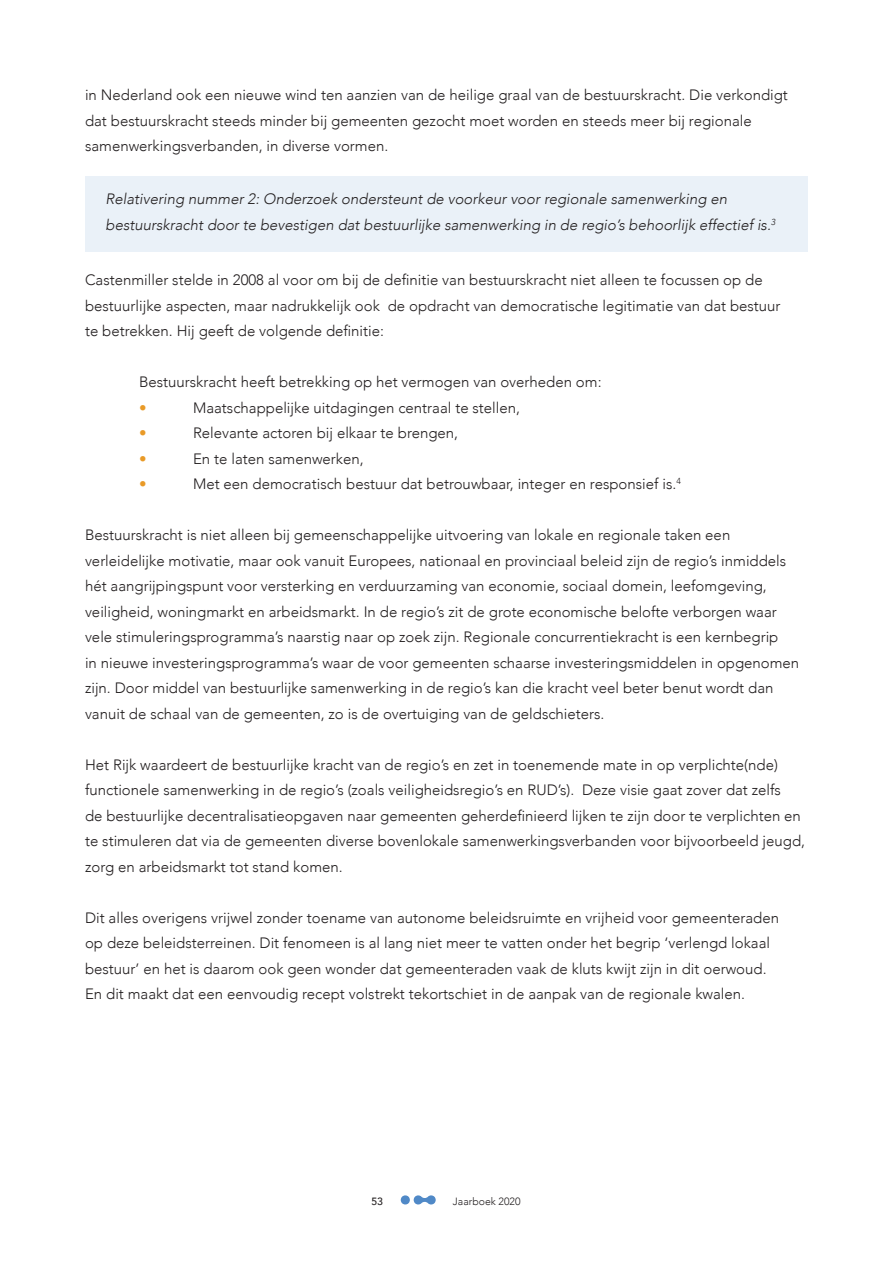
<style>
.page{position:relative;width:893px;height:1263px;background:#fff}
.page>*{position:absolute;margin:0;border:0;box-sizing:border-box;transform-origin:0 0}
.t1{font:300 15px/25.5px "Avenir";color:#231f20}
.t2{font:italic 300 15px/25.5px "Avenir";color:#231f20}
.t3{font:300 15px "Avenir";color:#e99a27}
.t4{font:300 10.5px "Avenir";color:#231f20}
.t5{font:500 10.5px "Avenir";color:#231f20}
</style>
<div class="page">
<svg style="left:400px;top:1195px;width:36px;height:10px"></svg>
<div style="left:85px;top:176px;width:723px;height:76px;background:#eaf1f8"></div>
<p class="t1" style="left:85px;top:82px;width:704px">in Nederland ook een nieuwe wind ten aanzien van de heilige graal van de bestuurskracht. Die verkondigt dat bestuurskracht steeds minder bij gemeenten gezocht moet worden en steeds meer bij regionale samenwerkingsverbanden, in diverse vormen.</p>
<p class="t2" style="left:106px;top:186px;width:671px">Relativering nummer 2: Onderzoek ondersteunt de voorkeur voor regionale samenwerking en bestuurskracht door te bevestigen dat bestuurlijke samenwerking in de regio’s behoorlijk effectief is.<sup>3</sup></p>
<p class="t1" style="left:85px;top:267px;width:697px">Castenmiller stelde in 2008 al voor om bij de definitie van bestuurskracht niet alleen te focussen op de bestuurlijke aspecten, maar nadrukkelijk ook de opdracht van democratische legitimatie van dat bestuur te betrekken. Hij geeft de volgende definitie:</p>
<p class="t1" style="left:139px;top:369px;width:464px">Bestuurskracht heeft betrekking op het vermogen van overheden om:</p>
<p class="t3" style="left:139px;top:398px;width:9px">•</p>
<p class="t1" style="left:193px;top:395px;width:329px">Maatschappelijke uitdagingen centraal te stellen,</p>
<p class="t3" style="left:139px;top:424px;width:9px">•</p>
<p class="t1" style="left:193px;top:420px;width:267px">Relevante actoren bij elkaar te brengen,</p>
<p class="t3" style="left:139px;top:449px;width:9px">•</p>
<p class="t1" style="left:193px;top:446px;width:172px">En te laten samenwerken,</p>
<p class="t3" style="left:139px;top:475px;width:9px">•</p>
<p class="t1" style="left:193px;top:471px;width:489px">Met een democratisch bestuur dat betrouwbaar, integer en responsief is.<sup>4</sup></p>
<p class="t1" style="left:85px;top:522px;width:716px">Bestuurskracht is niet alleen bij gemeenschappelijke uitvoering van lokale en regionale taken een verleidelijke motivatie, maar ook vanuit Europees, nationaal en provinciaal beleid zijn de regio’s inmiddels hét aangrijpingspunt voor versterking en verduurzaming van economie, sociaal domein, leefomgeving, veiligheid, woningmarkt en arbeidsmarkt. In de regio’s zit de grote economische belofte verborgen waar vele stimuleringsprogramma’s naarstig naar op zoek zijn. Regionale concurrentiekracht is een kernbegrip<br>in nieuwe investeringsprogramma’s waar de voor gemeenten schaarse investeringsmiddelen in opgenomen zijn. Door middel van bestuurlijke samenwerking in de regio’s kan die kracht veel beter benut wordt dan vanuit de schaal van de gemeenten, zo is de overtuiging van de geldschieters.</p>
<p class="t1" style="left:85px;top:752px;width:722px">Het Rijk waardeert de bestuurlijke kracht van de regio’s en zet in toenemende mate in op verplichte(nde) functionele samenwerking in de regio’s (zoals veiligheidsregio’s en RUD’s). Deze visie gaat zover dat zelfs<br>de bestuurlijke decentralisatieopgaven naar gemeenten geherdefinieerd lijken te zijn door te verplichten en te stimuleren dat via de gemeenten diverse bovenlokale samenwerkingsverbanden voor bijvoorbeeld jeugd, zorg en arbeidsmarkt tot stand komen.</p>
<p class="t1" style="left:85px;top:905px;width:695px">Dit alles overigens vrijwel zonder toename van autonome beleidsruimte en vrijheid voor gemeenteraden op deze beleidsterreinen. Dit fenomeen is al lang niet meer te vatten onder het begrip ‘verlengd lokaal bestuur’ en het is daarom ook geen wonder dat gemeenteraden vaak de kluts kwijt zijn in dit oerwoud.<br>En dit maakt dat een eenvoudig recept volstrekt tekortschiet in de aanpak van de regionale kwalen.</p>
<p class="t5" style="left:371px;top:1192px;width:13px">53</p>
<p class="t4" style="left:453px;top:1195px;width:69px">Jaarboek 2020</p>
</div>
